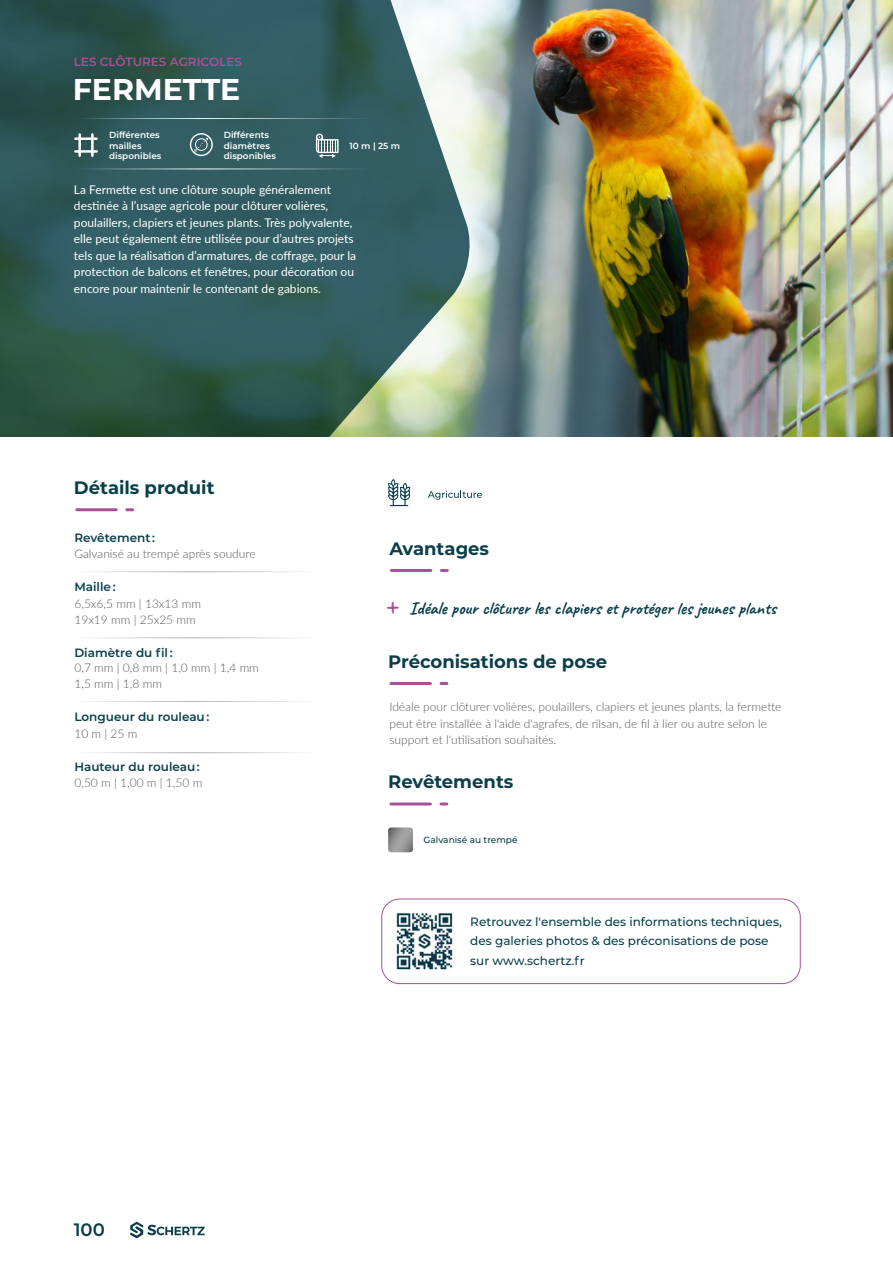
<style>
.page{position:relative;width:893px;height:1263px;background:#fff}
.page>*{position:absolute;margin:0;border:0;box-sizing:border-box;transform-origin:0 0}
.t1{font:700 30px "Montserrat";color:#fff}
.t2{font:700 18px "Caveat";color:#0a3f4a}
.t3{font:700 18px "Montserrat";color:#0a3f4a}
.t4{font:600 18px "Montserrat";color:#0a3f4a}
.t5{font:12px/16.5px "Lato";color:#fff}
.t6{font:300 12px/16.5px "Lato";color:#5a5856}
.t7{font:500 12px/19.5px "Montserrat";color:#0a3f4a}
.t8{font:600 12px "Montserrat";color:#0a3f4a}
.t9{font:600 12px "Montserrat";color:#a85199}
.t10{font:500 9px "Montserrat";color:#0a3f4a}
.t11{font:600 8.85px/10.6px "Montserrat";color:#fff}
.s1{font-size:30px;color:#a85199}
</style>
<div class="page">
<svg style="left:130px;top:1222px;width:75px;height:16px"></svg>
<img style="left:474px;top:0;width:419px;height:437px">
<svg style="left:0;top:0;width:474px;height:437px;fill:#325d62"></svg>
<hr style="left:391px;top:802px;width:39px;height:3px;background:#a85199">
<svg style="left:441px;top:802px;width:6px;height:3px"></svg>
<hr style="left:391px;top:682px;width:39px;height:3px;background:#a85199">
<svg style="left:441px;top:682px;width:6px;height:3px"></svg>
<hr style="left:391px;top:569px;width:40px;height:3px;background:#a85199">
<svg style="left:441px;top:569px;width:6px;height:3px"></svg>
<hr style="left:77px;top:508px;width:39px;height:3px;background:#a85199">
<svg style="left:127px;top:508px;width:6px;height:3px"></svg>
<svg style="left:190px;top:133px;width:23px;height:23px"></svg>
<div style="left:195px;top:139px;width:12px;height:12px;border:1px solid #fff;border-radius:50%"></div>
<svg style="left:388px;top:479px;width:22px;height:27px"></svg>
<svg style="left:428px;top:491px;width:54px;height:9px"></svg>
<svg style="left:316px;top:134px;width:23px;height:24px"></svg>
<hr style="left:74px;top:118px;width:294px;height:1px;background:#fff">
<hr style="left:74px;top:169px;width:294px;height:1px;background:#fff">
<svg style="left:74px;top:133px;width:24px;height:24px"></svg>
<svg style="left:388px;top:827px;width:25px;height:25px"></svg>
<div style="left:381px;top:899px;width:420px;height:85px;border:1px solid #a85199;border-radius:18px"></div>
<img style="left:396px;top:912px;width:58px;height:59px">
<p class="t9" style="left:74px;top:53px;width:170px">LES CLÔTURES AGRICOLES</p>
<h1 class="t1" style="left:73px;top:68px;width:169px">FERMETTE</h1>
<p class="t11" style="left:109px;top:129px;width:54px">Différentes mailles disponibles</p>
<p class="t11" style="left:349px;top:140px;width:52px">10 m | 25 m</p>
<p class="t11" style="left:224px;top:129px;width:54px">Différents diamètres disponibles</p>
<p class="t5" style="left:74px;top:181px;width:284px">La Fermette est une clôture souple généralement destinée à l’usage agricole pour clôturer volières, poulaillers, clapiers et jeunes plants. Très polyvalente, elle peut également être utilisée pour d’autres projets tels que la réalisation d’armatures, de coffrage, pour la protection de balcons et fenêtres, pour décoration ou encore pour maintenir le contenant de gabions.</p>
<h2 class="t3" style="left:74px;top:475px;width:142px">Détails produit</h2>
<p class="t8" style="left:74px;top:529px;width:82px">Revêtement :</p>
<p class="t6" style="left:74px;top:545px;width:183px">Galvanisé au trempé après soudure</p>
<p class="t8" style="left:74px;top:578px;width:43px">Maille :</p>
<p class="t6" style="left:74px;top:595px;width:128px">6,5x6,5 mm | 13x13 mm<br>19x19 mm | 25x25 mm</p>
<p class="t8" style="left:74px;top:644px;width:100px">Diamètre du fil :</p>
<p class="t6" style="left:74px;top:658px;width:186px">0,7 mm | 0,8 mm | 1,0 mm | 1,4 mm<br>1,5 mm | 1,8 mm</p>
<p class="t8" style="left:74px;top:708px;width:136px">Longueur du rouleau :</p>
<p class="t6" style="left:74px;top:724px;width:65px">10 m | 25 m</p>
<p class="t8" style="left:74px;top:758px;width:127px">Hauteur du rouleau :</p>
<p class="t6" style="left:74px;top:774px;width:129px">0,50 m | 1,00 m | 1,50 m</p>
<h2 class="t4" style="left:74px;top:1217px;width:33px">100</h2>
<h2 class="t3" style="left:389px;top:535px;width:101px">Avantages</h2>
<h2 class="t2" style="left:384px;top:596px;width:393px"><span class="s1">+</span> Idéale pour clôturer les clapiers et protéger les jeunes plants</h2>
<h2 class="t3" style="left:388px;top:648px;width:220px">Préconisations de pose</h2>
<p class="t6" style="left:389px;top:698px;width:394px">Idéale pour clôturer volières, poulaillers, clapiers et jeunes plants, la fermette peut être installée à l'aide d'agrafes, de rilsan, de fil à lier ou autre selon le support et l'utilisation souhaités.</p>
<h2 class="t3" style="left:388px;top:768px;width:127px">Revêtements</h2>
<p class="t10" style="left:424px;top:834px;width:96px">Galvanisé au trempé</p>
<p class="t7" style="left:470px;top:911px;width:313px">Retrouvez l'ensemble des informations techniques, des galeries photos &amp; des préconisations de pose sur www.schertz.fr</p>
</div>
